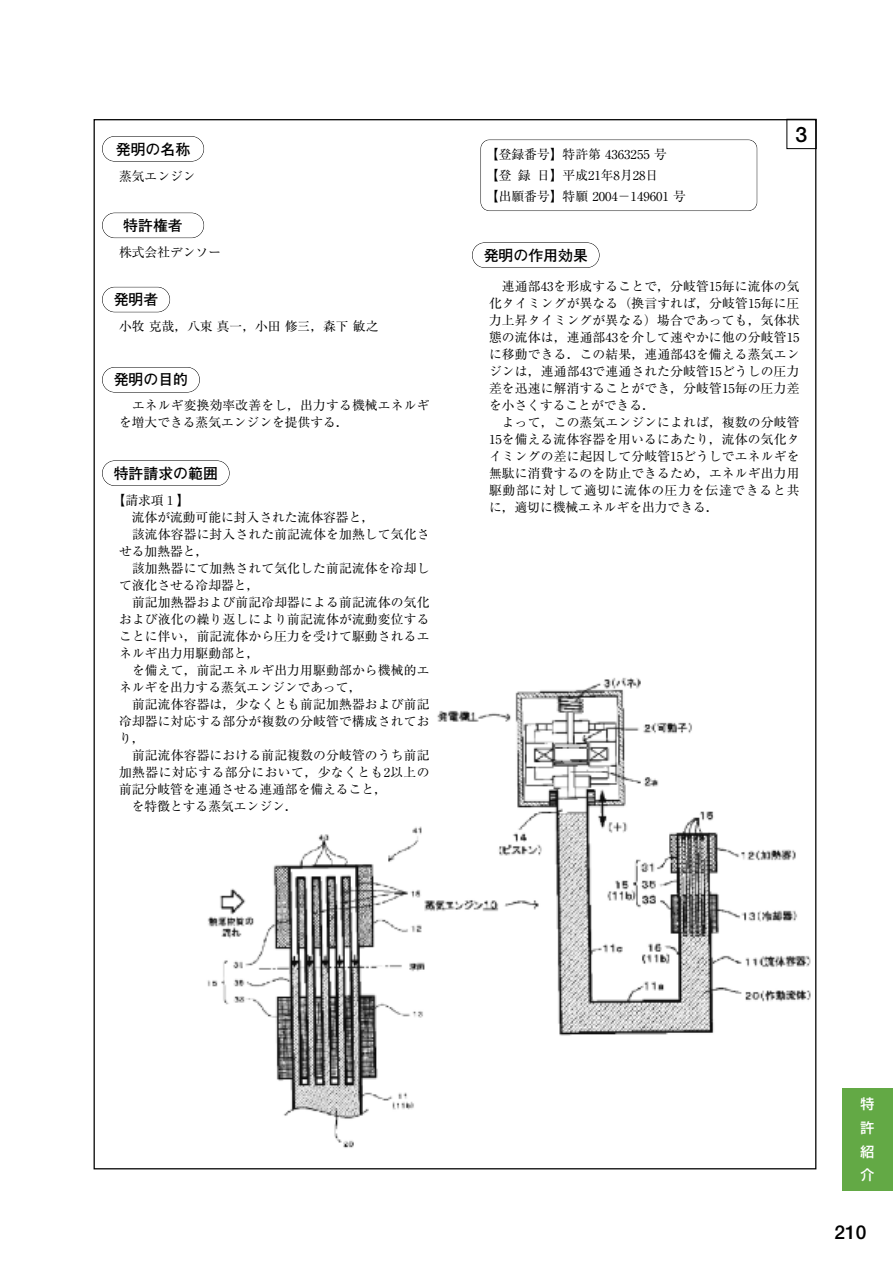
<style>
.page{position:relative;width:893px;height:1263px;background:#fff}
.page>*{position:absolute;margin:0;border:0;box-sizing:border-box;transform-origin:0 0}
.t1{font:700 21.3px "Futo Go B101";color:#000}
.t2{font:700 19.2px "Futo Go B101";color:#000}
.t3{font:700 14.85px "Futo Go B101";color:#000}
.t4{font:500 13.8px/23.7px "Shin Go";color:#fff;text-align:justify}
.t5{font:12.75px/17px "Ryumin";letter-spacing:.015em;color:#000}
.t6{font:12.75px "Ryumin";letter-spacing:.04em;color:#000}
.s1{font-family:"Hira Min Pro W3"}
</style>
<div class="page">
<img style="left:207px;top:677px;width:604px;height:471px">
<div style="left:842px;top:1089px;width:51px;height:102px;background:#63a945"></div>
<div style="left:102px;top:136px;width:102px;height:26px;border:1px solid #000;border-radius:13px"></div>
<div style="left:102px;top:367px;width:98px;height:25px;border:1px solid #000;border-radius:13px"></div>
<div style="left:102px;top:460px;width:128px;height:26px;border:1px solid #000;border-radius:13px"></div>
<div style="left:787px;top:119px;width:29px;height:30px;border:1px solid #000"></div>
<div style="left:102px;top:287px;width:68px;height:25px;border:1px solid #000;border-radius:13px"></div>
<div style="left:472px;top:242px;width:128px;height:26px;border:1px solid #000;border-radius:13px"></div>
<div style="left:480px;top:140px;width:277px;height:71px;border:1px solid #000;border-radius:9px"></div>
<div style="left:102px;top:213px;width:102px;height:25px;border:1px solid #000;border-radius:13px"></div>
<p class="t3" style="left:116px;top:140px;width:76px">発明の名称</p>
<p class="t5" style="left:119px;top:167px;width:78px">蒸気エンジン</p>
<p class="t3" style="left:123px;top:217px;width:61px">特許権者</p>
<p class="t5" style="left:119px;top:244px;width:104px">株式会社デンソー</p>
<p class="t3" style="left:114px;top:291px;width:46px">発明者</p>
<p class="t5" style="left:119px;top:317px;width:261px">小牧克哉，八束真一，小田修三，森下敏之</p>
<p class="t3" style="left:114px;top:371px;width:76px">発明の目的</p>
<p class="t5" style="left:119px;top:396px;width:312px;text-indent:13px">エネルギ変換効率改善をし，出力する機械エネルギを増大できる蒸気エンジンを提供する．</p>
<p class="t3" style="left:114px;top:465px;width:106px">特許請求の範囲</p>
<p class="t5" style="left:113px;top:492px;width:78px">【請求項１】</p>
<p class="t5" style="left:132px;top:509px;width:244px">流体が流動可能に封入された流体容器と，</p>
<p class="t5" style="left:132px;top:526px;width:299px">該流体容器に封入された前記流体を加熱して気化さ</p>
<p class="t5" style="left:119px;top:543px;width:91px">せる加熱器と，</p>
<p class="t5" style="left:132px;top:560px;width:299px">該加熱器にて加熱されて気化した前記流体を冷却し</p>
<p class="t5" style="left:119px;top:577px;width:142px">て液化させる冷却器と，</p>
<p class="t5" style="left:132px;top:594px;width:299px">前記加熱器および前記冷却器による前記流体の気化</p>
<p class="t5" style="left:119px;top:611px;width:312px">および液化の繰り返しにより前記流体が流動変位する</p>
<p class="t5" style="left:119px;top:628px;width:312px">ことに伴い，前記流体から圧力を受けて駆動されるエ</p>
<p class="t5" style="left:119px;top:645px;width:142px">ネルギ出力用駆動部と，</p>
<p class="t5" style="left:132px;top:662px;width:299px">を備えて，前記エネルギ出力用駆動部から機械的エ</p>
<p class="t5" style="left:119px;top:679px;width:244px">ネルギを出力する蒸気エンジンであって，</p>
<p class="t5" style="left:132px;top:696px;width:299px">前記流体容器は，少なくとも前記加熱器および前記</p>
<p class="t5" style="left:119px;top:713px;width:312px">冷却器に対応する部分が複数の分岐管で構成されてお</p>
<p class="t5" style="left:119px;top:730px;width:27px">り，</p>
<p class="t5" style="left:132px;top:747px;width:299px">前記流体容器における前記複数の分岐管のうち前記</p>
<p class="t6" style="left:119px;top:765px;width:312px">加熱器に対応する部分において，少なくとも2以上の</p>
<p class="t5" style="left:119px;top:781px;width:269px">前記分岐管を連通させる連通部を備えること，</p>
<p class="t5" style="left:132px;top:798px;width:167px">を特徴とする蒸気エンジン．</p>
<p class="t5" style="left:486px;top:143px;width:201px;line-height:21.3px">【登録番号】特許第 4363255 号<br>【登録日】平成21年8月28日<br>【出願番号】特願 2004<span class="s1">－</span>149601 号</p>
<p class="t3" style="left:484px;top:247px;width:106px">発明の作用効果</p>
<h1 class="t1" style="left:796px;top:121px;width:13px">3</h1>
<p class="t5" style="left:489px;top:278px;width:312px;text-align:justify;text-indent:13px">連通部43を形成することで，分岐管15毎に流体の気化タイミングが異なる（換言すれば，分岐管15毎に圧力上昇タイミングが異なる）場合であっても，気体状態の流体は，連通部43を介して速やかに他の分岐管15に移動できる．この結果，連通部43を備える蒸気エンジンは，連通部43で連通された分岐管15どうしの圧力差を迅速に解消することができ，分岐管15毎の圧力差を小さくすることができる．</p>
<p class="t5" style="left:489px;top:414px;width:312px;text-align:justify;text-indent:13px">よって，この蒸気エンジンによれば，複数の分岐管15を備える流体容器を用いるにあたり，流体の気化タイミングの差に起因して分岐管15どうしでエネルギを無駄に消費するのを防止できるため，エネルギ出力用駆動部に対して適切に流体の圧力を伝達できると共に，適切に機械エネルギを出力できる．</p>
<p class="t4" style="left:860px;top:1091px;width:15px">特許紹介</p>
<h2 class="t2" style="left:834px;top:1221px;width:33px">210</h2>
</div>
